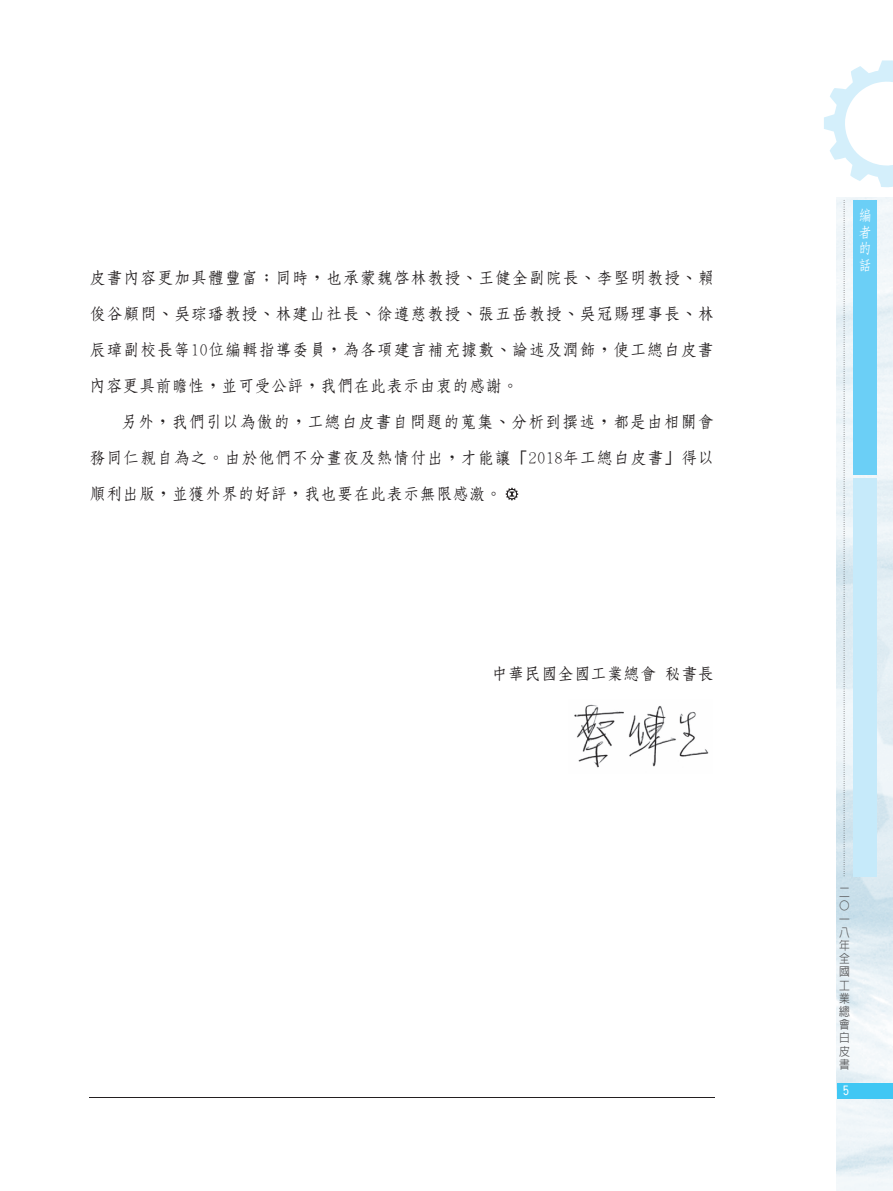
<style>
.page{position:relative;width:893px;height:1191px;background:#fff}
.page>*{position:absolute;margin:0;border:0;box-sizing:border-box;transform-origin:0 0}
.t1{font:700 16.5px/36px "AR Fang Song B5";color:#231f20;text-align:justify}
.t2{font:700 15px/16.5px "AR Fang Song B5";color:#fff;text-align:justify;scale:.9 1}
.t3{font:500 12px/13.2px "AR Hei B5";color:#57585a;text-align:justify;scale:.9 1}
.t4{font:700 12px "AR Hei B5";color:#fff}
</style>
<div class="page">
<img style="left:836px;top:198px;width:57px;height:993px">
<svg style="left:824px;top:60px;width:69px;height:127px"></svg>
<div style="left:838px;top:1082px;width:55px;height:16px;background:#40c7f4"></div>
<svg style="left:844px;top:200px;width:1px;height:676px"></svg>
<div style="left:853px;top:199px;width:23px;height:275px;background:#6bcff6"></div>
<div style="left:853px;top:478px;width:23px;height:398px;background:#c6eafa"></div>
<img style="left:574px;top:704px;width:135px;height:64px">
<img style="left:505px;top:487px;width:14px;height:14px">
<hr style="left:89px;top:1097px;width:625px;height:1px;background:#231f20">
<p class="t1" style="left:90px;top:260px;width:626px">皮書內容更加具體豐富；同時，也承蒙魏啟林教授、王健全副院長、李堅明教授、賴俊谷顧問、吳琮璠教授、林建山社長、徐遵慈教授、張五岳教授、吳冠賜理事長、林辰璋副校長等10位編輯指導委員，為各項建言補充據數、論述及潤飾，使工總白皮書內容更具前瞻性，並可受公評，我們在此表示由衷的感謝。</p>
<p class="t1" style="left:90px;top:404px;width:626px;text-indent:31px">另外，我們引以為傲的，工總白皮書自問題的蒐集、分析到撰述，都是由相關會務同仁親自為之。由於他們不分晝夜及熱情付出，才能讓「2018年工總白皮書」得以順利出版，並獲外界的好評，我也要在此表示無限感激。</p>
<p class="t1" style="left:492px;top:656px;width:224px">中華民國全國工業總會 秘書長</p>
<p class="t2" style="left:858px;top:207px;width:15px">編者的話</p>
<p class="t3" style="left:839px;top:886px;width:13px">二〇一八年全國工業總會白皮書</p>
<p class="t4" style="left:843px;top:1084px;width:7px">5</p>
</div>
